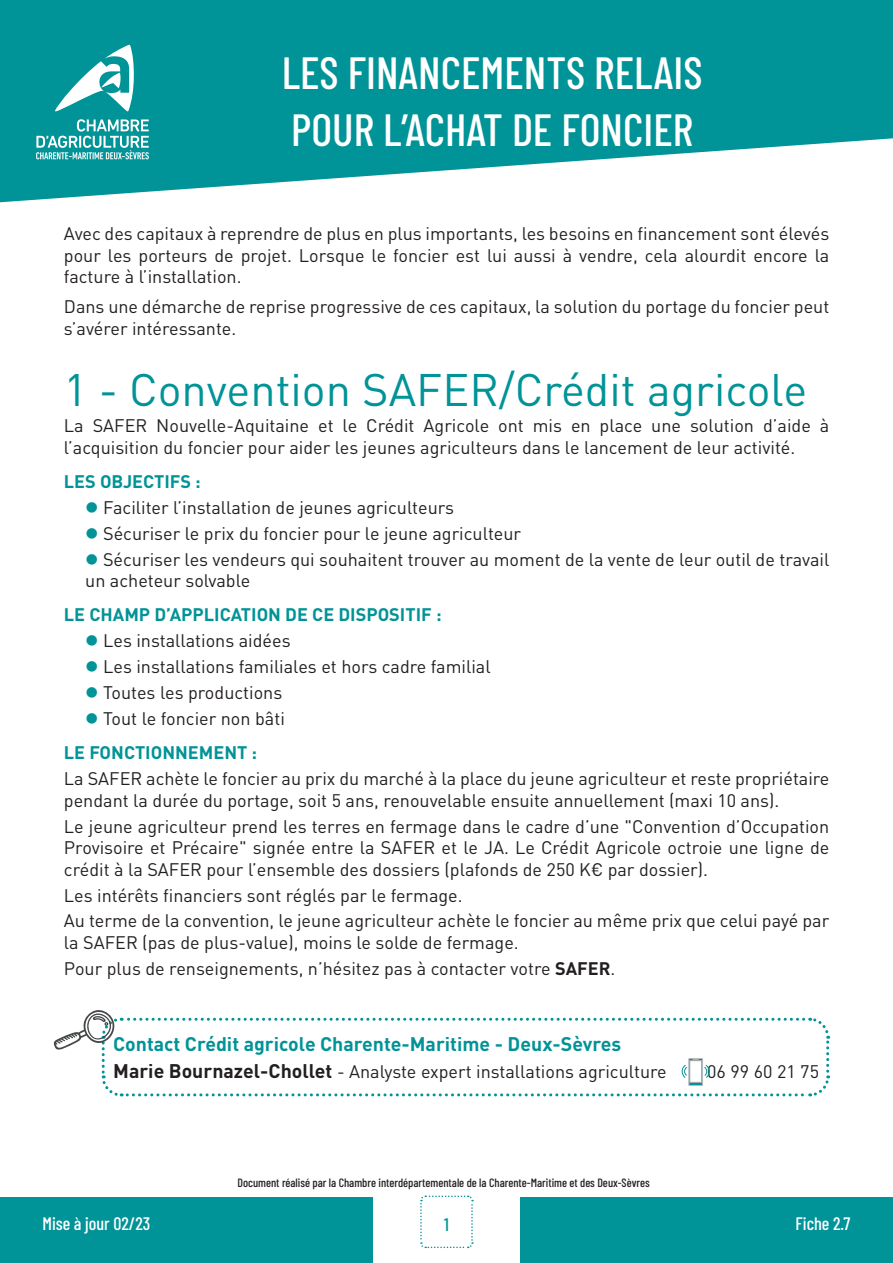
<style>
.page{position:relative;width:893px;height:1263px;background:#fff}
.page>*{position:absolute;margin:0;border:0;box-sizing:border-box;transform-origin:0 0}
.t1{font:500 45px/57.8px "Barlow Condensed";color:#fff}
.t2{font:45px "DINOT";color:#009397}
.t3{font:700 19.5px "DINOT";color:#009397}
.t4{font:18px/21.6px "DINOT";color:#231f20}
.t5{font:700 18px "DINOT";color:#009397}
.t6{font:500 18px "Barlow Condensed";color:#fff}
.t7{font:500 18px "Barlow Condensed";color:#009397}
.t8{font:500 12px "Barlow Condensed";color:#231f20}
.s1{color:#009397}
.s2{font-weight:700;color:#009397}
.s3{font-weight:700}
.s4{font-weight:700;font-size:19.5px}
</style>
<div class="page">
<svg style="left:420px;top:1195px;width:54px;height:54px"></svg>
<div style="left:0;top:1197px;width:373px;height:66px;background:#009397"></div>
<div style="left:520px;top:1197px;width:373px;height:66px;background:#009397"></div>
<svg style="left:0;top:0;width:893px;height:202px;fill:#009397"></svg>
<svg style="left:55px;top:45px;width:79px;height:66px"></svg>
<svg style="left:36px;top:119px;width:113px;height:40px;background:#4db3b6"></svg>
<svg style="left:54px;top:1010px;width:777px;height:87px"></svg>
<h1 class="t1" style="left:282px;top:40px;width:422px">LES FINANCEMENTS RELAIS<br>POUR L’ACHAT DE FONCIER</h1>
<p class="t4" style="left:64px;top:223px;width:767px;text-align:justify">Avec des capitaux à reprendre de plus en plus importants, les besoins en financement sont élevés pour les porteurs de projet. Lorsque le foncier est lui aussi à vendre, cela alourdit encore la facture à l’installation.</p>
<p class="t4" style="left:64px;top:296px;width:767px">Dans une démarche de reprise progressive de ces capitaux, la solution du portage du foncier peut s’avérer intéressante.</p>
<h1 class="t2" style="left:64px;top:362px;width:745px">1 - Convention SAFER/Crédit agricole</h1>
<p class="t4" style="left:64px;top:414px;width:767px">La SAFER Nouvelle-Aquitaine et le Crédit Agricole ont mis en place une solution d’aide à l’acquisition du foncier pour aider les jeunes agriculteurs dans le lancement de leur activité.</p>
<p class="t5" style="left:64px;top:470px;width:138px">LES OBJECTIFS :</p>
<p class="t4" style="left:85px;top:496px;width:370px"><span class="s1">●</span> Faciliter l’installation de jeunes agriculteurs</p>
<p class="t4" style="left:85px;top:522px;width:437px"><span class="s1">●</span> Sécuriser le prix du foncier pour le jeune agriculteur</p>
<p class="t4" style="left:85px;top:548px;width:746px"><span class="s1">●</span> Sécuriser les vendeurs qui souhaitent trouver au moment de la vente de leur outil de travail un acheteur solvable</p>
<p class="t5" style="left:64px;top:603px;width:379px">LE CHAMP D’APPLICATION DE CE DISPOSITIF :</p>
<p class="t4" style="left:85px;top:630px;width:207px"><span class="s1">●</span> Les installations aidées</p>
<p class="t4" style="left:85px;top:655px;width:407px"><span class="s1">●</span> Les installations familiales et hors cadre familial</p>
<p class="t4" style="left:85px;top:681px;width:199px"><span class="s1">●</span> Toutes les productions</p>
<p class="t4" style="left:64px;top:701px;width:222px;line-height:34.3px;text-indent:21px"><span class="s1">●</span> Tout le foncier non bâti<br><span class="s2">LE FONCTIONNEMENT :</span></p>
<p class="t4" style="left:64px;top:767px;width:767px">La SAFER achète le foncier au prix du marché à la place du jeune agriculteur et reste propriétaire pendant la durée du portage, soit 5 ans, renouvelable ensuite annuellement (maxi 10 ans).</p>
<p class="t4" style="left:64px;top:815px;width:767px;text-align:justify">Le jeune agriculteur prend les terres en fermage dans le cadre d’une "Convention d’Occupation Provisoire et Précaire" signée entre la SAFER et le JA. Le Crédit Agricole octroie une ligne de crédit à la SAFER pour l’ensemble des dossiers (plafonds de 250 K€ par dossier).</p>
<p class="t4" style="left:64px;top:882px;width:767px;line-height:25.8px">Les intérêts financiers sont réglés par le fermage.<br>Au terme de la convention, le jeune agriculteur achète le foncier au même prix que celui payé par</p>
<p class="t4" style="left:64px;top:929px;width:553px;line-height:25.8px">la SAFER (pas de plus-value), moins le solde de fermage.<br>Pour plus de renseignements, n’hésitez pas à contacter votre <span class="s3">SAFER</span>.</p>
<p class="t3" style="left:113px;top:1031px;width:510px">Contact Crédit agricole Charente-Maritime - Deux-Sèvres</p>
<p class="t4" style="left:113px;top:1061px;width:555px"><span class="s4">Marie Bournazel-Chollet</span> - Analyste expert installations agriculture</p>
<p class="t4" style="left:707px;top:1061px;width:113px">06 99 60 21 75</p>
<p class="t8" style="left:237px;top:1174px;width:414px">Document réalisé par la Chambre interdépartementale de la Charente-Maritime et des Deux-Sèvres</p>
<p class="t6" style="left:43px;top:1210px;width:109px">Mise à jour 02/23</p>
<p class="t7" style="left:444px;top:1211px;width:6px">1</p>
<p class="t6" style="left:795px;top:1210px;width:56px">Fiche 2.7</p>
</div>
